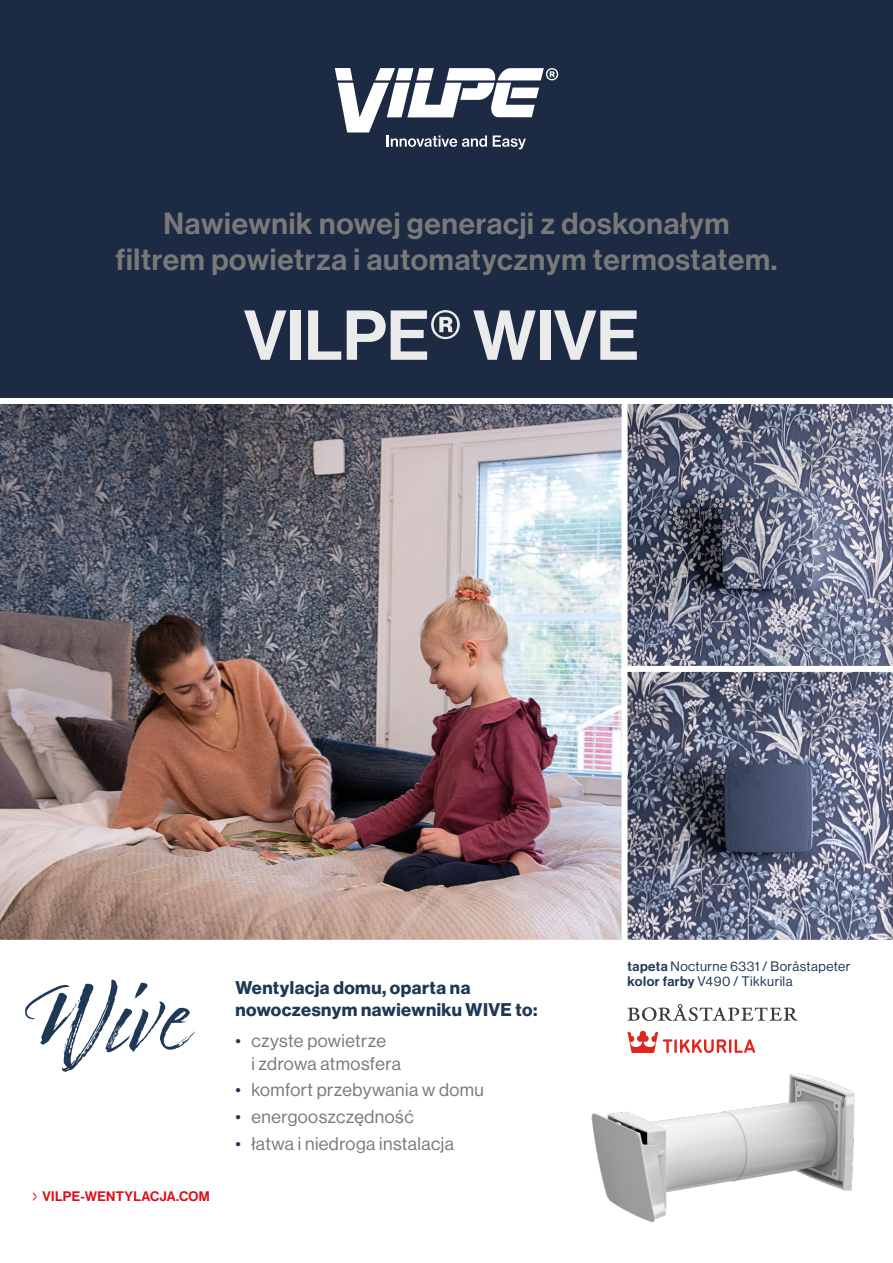
<style>
.page{position:relative;width:893px;height:1263px;background:#fff}
.page>*{position:absolute;margin:0;border:0;box-sizing:border-box;transform-origin:0 0}
.t1{font:69px "N Haas Grotesk DS Pro 65 Md";color:#ebebeb}
.t2{font:30px/36px "N Haas Grotesk DS Pro 65 Md";letter-spacing:.025em;color:#797979;text-align:center}
.t3{font:18px/22.5px "N Haas Grotesk DS Pro 55 Rg";letter-spacing:.025em;color:#797979}
.t4{font:18px/22.5px "N Haas Grotesk DS Pro 75 Bd";letter-spacing:.025em;color:#1e3855}
.t5{font:13.5px/15px "N Haas Grotesk DS Pro 55 Rg";letter-spacing:.035em;color:#1e3855}
.t6{font:13.5px "N Haas Grotesk DS Pro 65 Md";letter-spacing:.025em;color:#df0a15}
.s1{font-size:60px}
.s2{font-family:"N Haas Grotesk DS Pro 55 Rg";font-size:20.7px}
.s3{color:#1e3855}
.s4{font-family:"N Haas Grotesk DS Pro 65 Md"}
</style>
<div class="page">
<div style="left:0;top:0;width:893px;height:404px;background:#1d2a43"></div>
<img style="left:0;top:398px;width:619px;height:542px">
<svg style="left:335px;top:68px;width:223px;height:81px"></svg>
<img style="left:591px;top:1033px;width:264px;height:189px">
<svg style="left:25px;top:979px;width:170px;height:93px"></svg>
<svg style="left:619px;top:398px;width:274px;height:265px;background:#7b7f92"></svg>
<svg style="left:619px;top:663px;width:274px;height:277px;background:#757a8f"></svg>
<svg style="left:628px;top:1004px;width:170px;height:17px"></svg>
<svg style="left:628px;top:1031px;width:127px;height:22px"></svg>
<h2 class="t2" style="left:116px;top:206px;width:663px">Nawiewnik nowej generacji z doskonałym filtrem powietrza i automatycznym termostatem.</h2>
<h1 class="t1" style="left:244px;top:296px;width:397px">VILPE<span class="s1">®</span> WIVE</h1>
<p class="t6" style="left:33px;top:1189px;width:178px"><span class="s2">&gt;</span> VILPE-WENTYLACJA.COM</p>
<p class="t4" style="left:236px;top:976px;width:303px">Wentylacja domu, oparta na nowoczesnym nawiewniku WIVE to:</p>
<p class="t3" style="left:251px;top:1029px;width:151px;text-indent:-16px"><span class="s3">•</span> czyste powietrze<br>i zdrowa atmosfera</p>
<p class="t3" style="left:236px;top:1079px;width:250px"><span class="s3">•</span> komfort przebywania w domu</p>
<p class="t3" style="left:236px;top:1105px;width:180px"><span class="s3">•</span> energooszczędność</p>
<p class="t3" style="left:236px;top:1132px;width:220px"><span class="s3">•</span> łatwa i niedroga instalacja</p>
<p class="t5" style="left:628px;top:958px;width:224px"><span class="s4">tapeta</span> Nocturne 6331 / Boråstapeter <span class="s4">kolor farby</span> V490 / Tikkurila</p>
</div>
